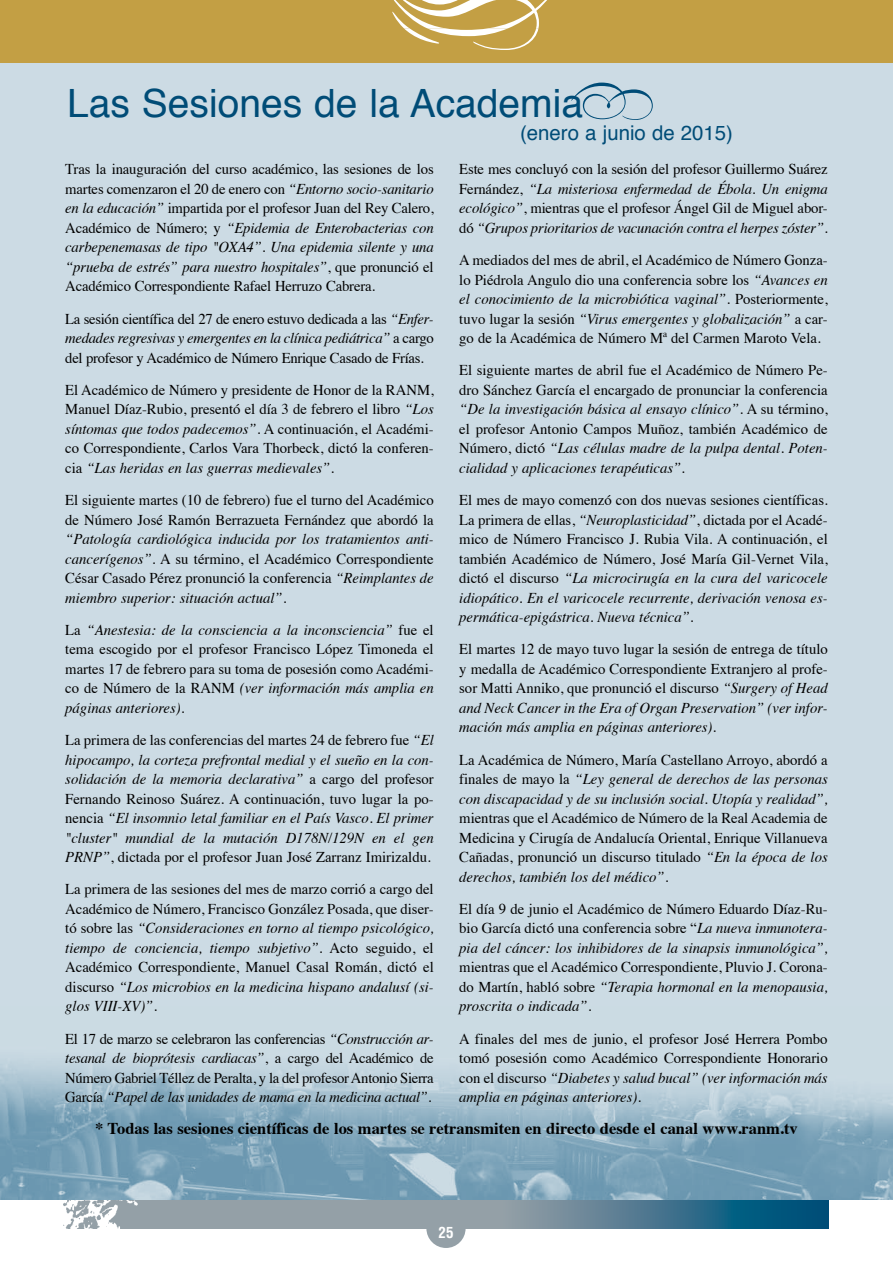
<style>
.page{position:relative;width:893px;height:1263px;background:#fff}
.page>*{position:absolute;margin:0;border:0;box-sizing:border-box;transform-origin:0 0}
.t1{font:39px "Helvetica";color:#004c77}
.t2{font:20.4px "Helvetica";color:#004c77}
.t3{font:700 16.5px "Times";color:#000}
.t4{font:15px/19.5px "Times";color:#000;text-align:justify}
.t5{font:italic 15px/19.5px "Times";color:#000;text-align:justify}
.t6{font:700 condensed 15px "Helvetica";color:#fff}
.s1{font-style:italic}
.s2{font-style:normal}
</style>
<div class="page">
<div style="left:63px;top:1199px;width:440px;height:29px;background:#94a0a7"></div>
<svg style="left:502px;top:1199px;width:326px;height:29px"></svg>
<img style="left:63px;top:1199px;width:102px;height:29px">
<div style="left:426px;top:1209px;width:40px;height:39px;background:#94a0a7;border-radius:50%"></div>
<div style="left:0;top:0;width:893px;height:64px;background:#c39f44"></div>
<svg style="left:392px;top:0;width:155px;height:50px"></svg>
<div style="left:0;top:64px;width:893px;height:1135px;background:#ccdbe4"></div>
<img style="left:0;top:1061px;width:893px;height:138px">
<svg style="left:572px;top:83px;width:81px;height:37px"></svg>
<h1 class="t1" style="left:67px;top:73px;width:518px">Las Sesiones de la Academia</h1>
<p class="t4" style="left:65px;top:158px;width:370px">Tras la inauguración del curso académico, las sesiones de los martes comenzaron el 20 de enero con <span class="s1">“Entorno socio-sanitario en la educación”</span> impartida por el profesor Juan del Rey Calero, Académico de Número; y <span class="s1">“Epidemia de Enterobacterias con carbepenemasas de tipo "OXA4”. Una epidemia silente y una “prueba de estrés” para nuestro hospitales”</span>, que pronunció el Académico Correspondiente Rafael Herruzo Cabrera.</p>
<p class="t4" style="left:65px;top:308px;width:370px">La sesión científica del 27 de enero estuvo dedicada a las <span class="s1">“Enfer&shy;medades regresivas y emergentes en la clínica pediátrica”</span> a cargo del profesor y Académico de Número Enrique Casado de Frías.</p>
<p class="t4" style="left:65px;top:379px;width:370px">El Académico de Número y presidente de Honor de la RANM, Manuel Díaz-Rubio, presentó el día 3 de febrero el libro <span class="s1">“Los síntomas que todos padecemos”</span>. A continuación, el Académi&shy;co Correspondiente, Carlos Vara Thorbeck, dictó la conferen&shy;cia <span class="s1">“Las heridas en las guerras medievales”</span>.</p>
<p class="t4" style="left:65px;top:489px;width:370px">El siguiente martes (10 de febrero) fue el turno del Académico de Número José Ramón Berrazueta Fernández que abordó la</p>
<p class="t5" style="left:65px;top:528px;width:370px">“Patología cardiológica inducida por los tratamientos anti&shy;cancerígenos”<span class="s2">. A su término, el Académico Correspondiente César Casado Pérez pronunció la conferencia</span> “Reimplantes de miembro superior: situación actual”<span class="s2">.</span></p>
<p class="t4" style="left:65px;top:619px;width:370px">La <span class="s1">“Anestesia: de la consciencia a la inconsciencia”</span> fue el tema escogido por el profesor Francisco López Timoneda el martes 17 de febrero para su toma de posesión como Académi&shy;co de Número de la RANM <span class="s1">(ver información más amplia en páginas anteriores)</span>.</p>
<p class="t5" style="left:65px;top:729px;width:370px"><span class="s2">La primera de las conferencias del martes 24 de febrero fue</span> “El hipocampo, la corteza prefrontal medial y el sueño en la con&shy;solidación de la memoria declarativa” <span class="s2">a cargo del profesor Fernando Reinoso Suárez. A continuación, tuvo lugar la po&shy;nencia</span> “El insomnio letal familiar en el País Vasco. El primer "cluster" mundial de la mutación D178N/129N en el gen PRNP”<span class="s2">, dictada por el profesor Juan José Zarranz Imirizaldu.</span></p>
<p class="t4" style="left:65px;top:878px;width:370px">La primera de las sesiones del mes de marzo corrió a cargo del Académico de Número, Francisco González Posada, que diser&shy;tó sobre las <span class="s1">“Consideraciones en torno al tiempo psicológico, tiempo de conciencia, tiempo subjetivo”</span>. Acto seguido, el Académico Correspondiente, Manuel Casal Román, dictó el discurso <span class="s1">“Los microbios en la medicina hispano andalusí (si&shy;glos VIII-XV)”</span>.</p>
<p class="t4" style="left:65px;top:1028px;width:370px">El 17 de marzo se celebraron las conferencias <span class="s1">“Construcción ar&shy;tesanal de bioprótesis cardiacas”</span>, a cargo del Académico de Número Gabriel Téllez de Peralta, y la del profesor Antonio Sierra García <span class="s1">“Papel de las unidades de mama en la medicina actual”</span>.</p>
<h2 class="t2" style="left:520px;top:118px;width:214px">(enero a junio de 2015)</h2>
<p class="t4" style="left:459px;top:158px;width:370px">Este mes concluyó con la sesión del profesor Guillermo Suárez Fernández, <span class="s1">“La misteriosa enfermedad de Ébola. Un enigma ecológico”</span>, mientras que el profesor Ángel Gil de Miguel abor&shy;dó <span class="s1">“Grupos prioritarios de vacunación contra el herpes zóster”</span>.</p>
<p class="t4" style="left:459px;top:249px;width:370px">A mediados del mes de abril, el Académico de Número Gonza&shy;lo Piédrola Angulo dio una conferencia sobre los <span class="s1">“Avances en el conocimiento de la microbiótica vaginal”</span>. Posteriormente, tuvo lugar la sesión <span class="s1">“Virus emergentes y globalización”</span> a car&shy;go de la Académica de Número Mª del Carmen Maroto Vela.</p>
<p class="t4" style="left:459px;top:359px;width:370px">El siguiente martes de abril fue el Académico de Número Pe&shy;dro Sánchez García el encargado de pronunciar la conferencia <span class="s1">“De la investigación básica al ensayo clínico”</span>. A su término, el profesor Antonio Campos Muñoz, también Académico de Número, dictó <span class="s1">“Las células madre de la pulpa dental. Poten&shy;cialidad y aplicaciones terapéuticas”</span>.</p>
<p class="t4" style="left:459px;top:489px;width:370px">El mes de mayo comenzó con dos nuevas sesiones científicas.<br>La primera de ellas, <span class="s1">“Neuroplasticidad”</span>, dictada por el Acadé&shy;mico de Número Francisco J. Rubia Vila. A continuación, el también Académico de Número, José María Gil-Vernet Vila, dictó el discurso <span class="s1">“La microcirugía en la cura del varicocele idiopático. En el varicocele recurrente, derivación venosa es&shy;permática-epigástrica. Nueva técnica”</span>.</p>
<p class="t4" style="left:459px;top:638px;width:370px">El martes 12 de mayo tuvo lugar la sesión de entrega de título y medalla de Académico Correspondiente Extranjero al profe&shy;sor Matti Anniko, que pronunció el discurso <span class="s1">“Surgery of Head and Neck Cancer in the Era of Organ Preservation” (ver infor&shy;mación más amplia en páginas anteriores)</span>.</p>
<p class="t5" style="left:459px;top:749px;width:370px"><span class="s2">La Académica de Número, María Castellano Arroyo, abordó a finales de mayo la</span> “Ley general de derechos de las personas con discapacidad y de su inclusión social. Utopía y realidad”,</p>
<p class="t4" style="left:459px;top:807px;width:370px">mientras que el Académico de Número de la Real Academia de Medicina y Cirugía de Andalucía Oriental, Enrique Villanueva Cañadas, pronunció un discurso titulado <span class="s1">“En la época de los derechos, también los del médico”</span>.</p>
<p class="t4" style="left:459px;top:898px;width:370px">El día 9 de junio el Académico de Número Eduardo Díaz-Ru&shy;bio García dictó una conferencia sobre “<span class="s1">La nueva inmunotera&shy;pia del cáncer: los inhibidores de la sinapsis inmunológica”,</span></p>
<p class="t4" style="left:459px;top:956px;width:370px">mientras que el Académico Correspondiente, Pluvio J. Corona&shy;do Martín, habló sobre <span class="s1">“Terapia hormonal en la menopausia, proscrita o indicada”</span>.</p>
<p class="t4" style="left:459px;top:1027px;width:370px">A finales del mes de junio, el profesor José Herrera Pombo tomó posesión como Académico Correspondiente Honorario con el discurso <span class="s1">“Diabetes y salud bucal” (ver información más amplia en páginas anteriores)</span>.</p>
<p class="t3" style="left:95px;top:1112px;width:704px">* Todas las sesiones científicas de los martes se retransmiten en directo desde el canal www.ranm.tv</p>
<p class="t6" style="left:439px;top:1223px;width:16px">25</p>
</div>
